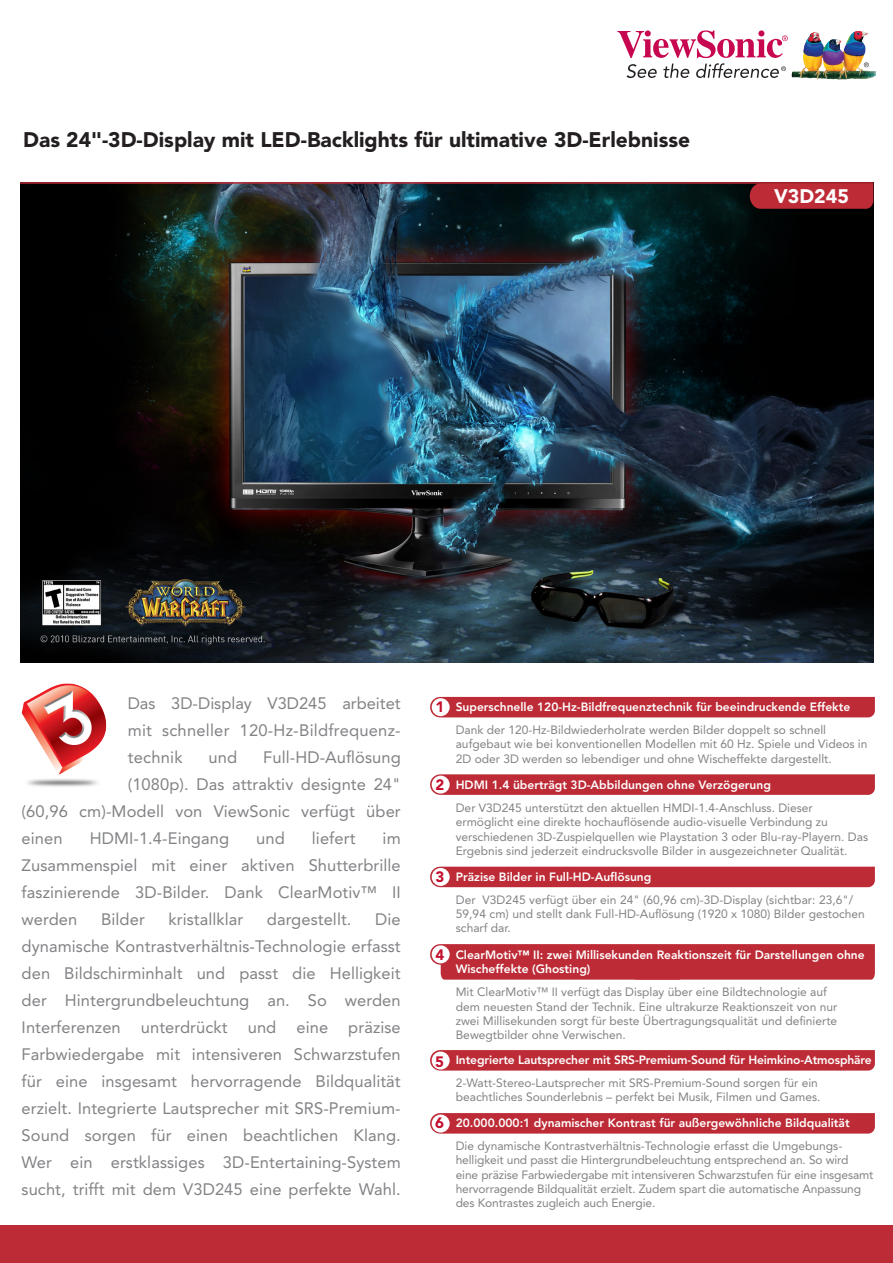
<style>
.page{position:relative;width:893px;height:1263px;background:#fff}
.page>*{position:absolute;margin:0;border:0;box-sizing:border-box;transform-origin:0 0}
.Headline{font:900 21px "Avenir LT Std";color:#231f20}
.t1{font:900 19.5px "Avenir LT Std";color:#fff}
.Introtext{font:16.5px/27px "Avenir LT Std";letter-spacing:.005em;color:#818285;text-align:justify}
.t2{font:900 15px "Avenir LT Std";color:#c3102f}
.Specs_S1{font:12px/14.4px "Avenir LT Std";color:#818285}
.Specs_S1_Headline{font:800 12px/14.4px "Avenir LT Std";color:#fff}
.Specs_S1_Headline-2{font:12px/14.4px "Avenir LT Std";color:#818285}
</style>
<div class="page">
<div style="left:0;top:1225px;width:893px;height:38px;background:#bd2b36"></div>
<img style="left:21px;top:683px;width:85px;height:104px">
<img style="left:20px;top:184px;width:853px;height:479px">
<div style="left:750px;top:184px;width:123px;height:25px;background:#bd2b36"></div>
<hr style="left:20px;top:182px;width:853px;height:2px;background:#bd2b36">
<img style="left:791px;top:31px;width:66px;height:49px">
<svg style="left:864px;top:62px;width:5px;height:5px"></svg>
<svg style="left:617px;top:30px;width:171px;height:48px"></svg>
<div style="left:430px;top:1050px;width:445px;height:20px;background:#bd2b36"></div>
<div style="left:430px;top:867px;width:445px;height:20px;background:#bd2b36"></div>
<div style="left:432px;top:868px;width:18px;height:18px;background:#fff;border-radius:50%"></div>
<svg style="left:430px;top:774px;width:445px;height:21px;background:#be313c"></svg>
<div style="left:432px;top:776px;width:18px;height:18px;background:#fff;border-radius:50%"></div>
<div style="left:430px;top:697px;width:445px;height:20px;background:#bd2b36"></div>
<div style="left:432px;top:698px;width:18px;height:18px;background:#fff;border-radius:50%"></div>
<svg style="left:430px;top:944px;width:445px;height:36px;background:#be303b"></svg>
<div style="left:432px;top:945px;width:18px;height:18px;background:#fff;border-radius:50%"></div>
<div style="left:432px;top:1051px;width:18px;height:18px;background:#fff;border-radius:50%"></div>
<div style="left:430px;top:1113px;width:445px;height:20px;background:#bd2b36"></div>
<div style="left:432px;top:1114px;width:18px;height:18px;background:#fff;border-radius:50%"></div>
<p class="Headline" style="left:23px;top:127px;width:668px">Das 24"-3D-Display mit LED-Backlights für ultimative 3D-Erlebnisse</p>
<p class="t1" style="left:774px;top:185px;width:76px">V3D245</p>
<p class="Introtext" style="left:128px;top:690px;width:275px">Das 3D-Display V3D245 arbeitet mit schneller 120-Hz-Bildfrequenz&shy;technik</p>
<p class="Introtext" style="left:208px;top:744px;width:30px">und</p>
<p class="Introtext" style="left:263px;top:744px;width:139px">Full-HD-Auflösung</p>
<p class="Introtext" style="left:128px;top:771px;width:275px">(1080p). Das attraktiv designte 24"</p>
<p class="Introtext" style="left:22px;top:798px;width:381px">(60,96 cm)-Modell von ViewSonic verfügt über</p>
<p class="Introtext" style="left:22px;top:825px;width:42px">einen</p>
<p class="Introtext" style="left:90px;top:825px;width:141px">HDMI-1.4-Eingang</p>
<p class="Introtext" style="left:256px;top:825px;width:30px">und</p>
<p class="Introtext" style="left:312px;top:825px;width:45px">liefert</p>
<p class="Introtext" style="left:22px;top:825px;width:381px;text-indent:361px">im Zusammenspiel mit einer aktiven Shutterbrille faszinierende 3D-Bilder. Dank ClearMotiv™ II werden</p>
<p class="Introtext" style="left:101px;top:906px;width:45px">Bilder</p>
<p class="Introtext" style="left:168px;top:906px;width:76px">kristallklar</p>
<p class="Introtext" style="left:267px;top:906px;width:86px">dargestellt.</p>
<p class="Introtext" style="left:22px;top:906px;width:381px;text-indent:354px">Die dynamische Kontrastverhältnis-Technologie erfasst den Bildschirminhalt und passt die Helligkeit der Hintergrundbeleuchtung an. So werden Interferenzen unterdrückt und eine präzise Farbwiedergabe mit intensiveren Schwarzstufen für eine insgesamt hervorragende Bildqualität erzielt. Integrierte Lautsprecher mit SRS-Premium-Sound sorgen für einen beachtlichen Klang.<br>Wer ein erstklassiges 3D-Entertaining-System sucht, trifft mit dem V3D245 eine perfekte Wahl.</p>
<p class="t2" style="left:435px;top:698px;width:10px">1</p>
<p class="Specs_S1_Headline" style="left:456px;top:700px;width:396px">Superschnelle 120-Hz-Bildfrequenztechnik für beeindruckende Effekte</p>
<p class="Specs_S1" style="left:456px;top:723px;width:413px">Dank der 120-Hz-Bildwiederholrate werden Bilder doppelt so schnell aufgebaut wie bei konventionellen Modellen mit 60 Hz. Spiele und Videos in<br>2D oder 3D werden so lebendiger und ohne Wischeffekte dargestellt.</p>
<p class="Specs_S1_Headline" style="left:456px;top:778px;width:317px">HDMI 1.4 überträgt 3D-Abbildungen ohne Verzögerung</p>
<p class="Specs_S1" style="left:456px;top:800px;width:414px">Der V3D245 unterstützt den aktuellen HMDI-1.4-Anschluss. Dieser ermöglicht eine direkte hochauflösende audio-visuelle Verbindung zu verschiedenen 3D-Zuspielquellen wie Playstation 3 oder Blu-ray-Playern. Das Ergebnis sind jederzeit eindrucksvolle Bilder in ausgezeichneter Qualität.</p>
<p class="Specs_S1_Headline" style="left:456px;top:869px;width:197px">Präzise Bilder in Full-HD-Auflösung</p>
<p class="Specs_S1_Headline-2" style="left:456px;top:892px;width:411px">Der V3D245 verfügt über ein 24" (60,96 cm)-3D-Display (sichtbar: 23,6"/<br>59,94 cm) und stellt dank Full-HD-Auflösung (1920 x 1080) Bilder gestochen scharf dar.</p>
<p class="t2" style="left:435px;top:945px;width:10px">4</p>
<p class="t2" style="left:435px;top:775px;width:10px">2</p>
<p class="t2" style="left:435px;top:868px;width:10px">3</p>
<p class="Specs_S1_Headline" style="left:456px;top:947px;width:410px">ClearMotiv™ II: zwei Millisekunden Reaktionszeit für Darstellungen ohne<br>Wischeffekte (Ghosting)</p>
<p class="Specs_S1" style="left:456px;top:985px;width:383px">Mit ClearMotiv™ II verfügt das Display über eine Bildtechnologie auf dem neuesten Stand der Technik. Eine ultrakurze Reaktionszeit von nur zwei Millisekunden sorgt für beste Übertragungsqualität und definierte Bewegtbilder ohne Verwischen.</p>
<p class="t2" style="left:435px;top:1052px;width:10px">5</p>
<p class="Specs_S1_Headline" style="left:456px;top:1053px;width:417px">Integrierte Lautsprecher mit SRS-Premium-Sound für Heimkino-Atmosphäre</p>
<p class="Specs_S1" style="left:456px;top:1075px;width:366px">2-Watt-Stereo-Lautsprecher mit SRS-Premium-Sound sorgen für ein beachtliches Sounderlebnis – perfekt bei Musik, Filmen und Games.</p>
<p class="t2" style="left:435px;top:1114px;width:10px">6</p>
<p class="Specs_S1_Headline" style="left:456px;top:1116px;width:395px">20.000.000:1 dynamischer Kontrast für außergewöhnliche Bildqualität</p>
<p class="Specs_S1" style="left:456px;top:1138px;width:419px">Die dynamische Kontrastverhältnis-Technologie erfasst die Umgebungs&shy;helligkeit und passt die Hintergrundbeleuchtung entsprechend an. So wird eine präzise Farbwiedergabe mit intensiveren Schwarzstufen für eine insgesamt hervorragende Bildqualität erzielt. Zudem spart die automatische Anpassung des Kontrastes zugleich auch Energie.</p>
</div>
